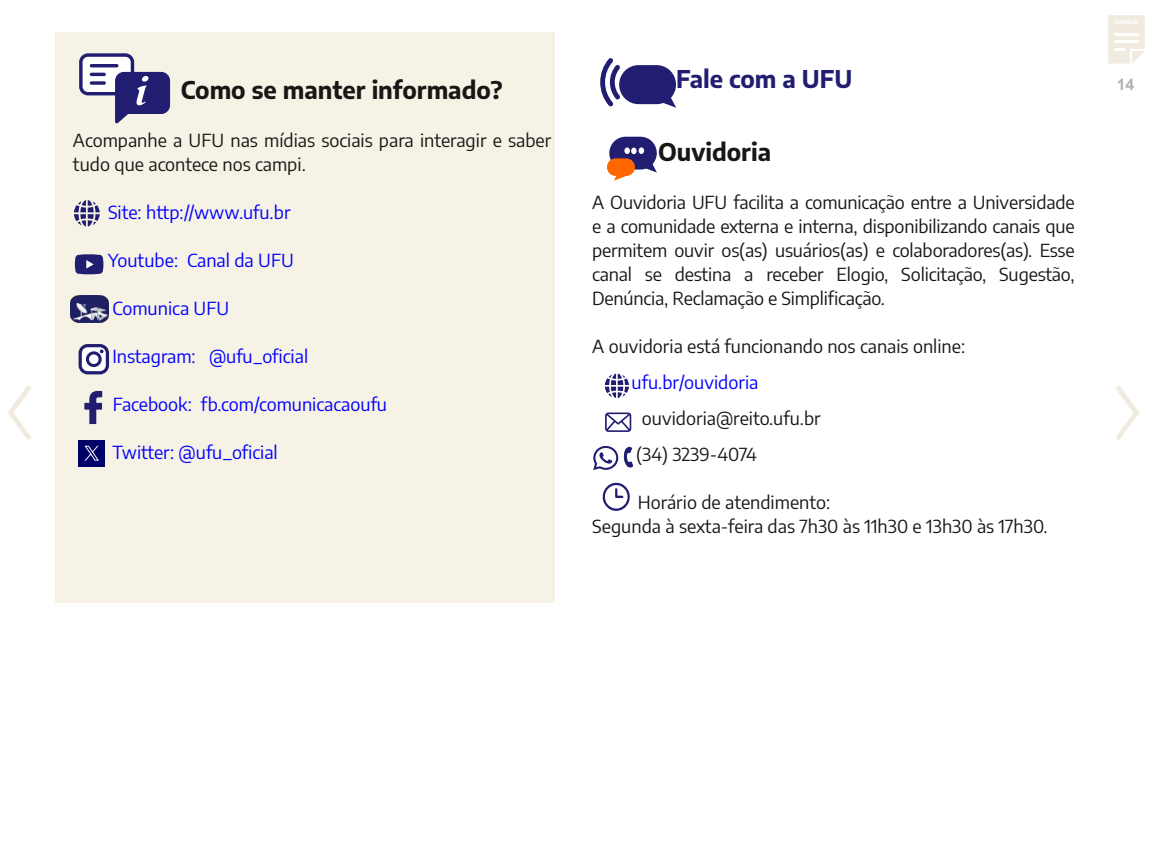
<style>
.page{position:relative;width:1152px;height:865px;background:#fff}
.page>*{position:absolute;margin:0;border:0;box-sizing:border-box;transform-origin:0 0}
.t1{font:700 24px "Encode Sans";letter-spacing:-.005em;color:#171715}
.t2{font:700 24px "Encode Sans";letter-spacing:-.005em;color:#211d70}
.t3{font:18px/24px "Encode Sans";color:#171715}
.t4{font:18px "Encode Sans";color:#00f}
.t5{font:700 16px "Arial";color:#b2b2b1}
.t6{font:700 7px "Encode Sans Condensed";letter-spacing:.01em;color:#fff}
</style>
<div class="page">
<svg style="left:1108px;top:15px;width:37px;height:49px"></svg>
<svg style="left:1115px;top:385px;width:24px;height:55px"></svg>
<svg style="left:7px;top:385px;width:25px;height:55px"></svg>
<div style="left:55px;top:32px;width:499px;height:570px;background:#f6f2e5"></div>
<svg style="left:79px;top:53px;width:91px;height:70px"></svg>
<img style="left:71px;top:295px;width:37px;height:27px">
<svg style="left:84px;top:391px;width:18px;height:33px"></svg>
<svg style="left:79px;top:344px;width:30px;height:30px"></svg>
<div style="left:82px;top:347px;width:24px;height:24px;background:#fff;border-radius:6px"></div>
<svg style="left:86px;top:349px;width:18px;height:18px"></svg>
<svg style="left:74px;top:200px;width:26px;height:26px"></svg>
<svg style="left:75px;top:254px;width:28px;height:20px"></svg>
<div style="left:609px;top:137px;width:48px;height:32px;background:#211d70;border-radius:16px"></div>
<div style="left:607px;top:158px;width:28px;height:18px;background:#f60;border-radius:9px"></div>
<svg style="left:614px;top:175px;width:14px;height:6px"></svg>
<svg style="left:642px;top:163px;width:15px;height:9px"></svg>
<div style="left:624px;top:147px;width:6px;height:7px;background:#fff;border-radius:50%"></div>
<div style="left:631px;top:147px;width:6px;height:7px;background:#fff;border-radius:50%"></div>
<svg style="left:639px;top:147px;width:5px;height:7px"></svg>
<svg style="left:600px;top:58px;width:20px;height:48px"></svg>
<div style="left:619px;top:65px;width:57px;height:39px;background:#211d70;border-radius:19px"></div>
<svg style="left:641px;top:88px;width:35px;height:20px"></svg>
<svg style="left:605px;top:412px;width:26px;height:20px"></svg>
<svg style="left:593px;top:446px;width:40px;height:24px"></svg>
<svg style="left:605px;top:373px;width:24px;height:25px"></svg>
<svg style="left:603px;top:482px;width:27px;height:29px"></svg>
<div style="left:79px;top:440px;width:26px;height:26px;background:#006"></div>
<svg style="left:85px;top:445px;width:14px;height:15px"></svg>
<h1 class="t1" style="left:181px;top:74px;width:323px">Como se manter informado?</h1>
<p class="t3" style="left:73px;top:128px;width:480px">Acompanhe a UFU nas mídias sociais para interagir e saber tudo que acontece nos campi.</p>
<p class="t4" style="left:108px;top:200px;width:184px">Site: http://www.ufu.br</p>
<p class="t4" style="left:108px;top:248px;width:187px">Youtube: Canal da UFU</p>
<p class="t4" style="left:112px;top:296px;width:118px">Comunica UFU</p>
<p class="t4" style="left:112px;top:344px;width:197px">Instagram: @ufu_oficial</p>
<p class="t4" style="left:113px;top:392px;width:276px">Facebook: fb.com/comunicacaoufu</p>
<p class="t4" style="left:112px;top:440px;width:167px">Twitter: @ufu_oficial</p>
<h1 class="t2" style="left:676px;top:64px;width:178px">Fale com a UFU</h1>
<h1 class="t1" style="left:658px;top:136px;width:115px">Ouvidoria</h1>
<p class="t3" style="left:592px;top:189px;width:484px;text-align:justify">A Ouvidoria UFU facilita a comunicação entre a Universidade e a comunidade externa e interna, disponibilizando canais que permitem ouvir os(as) usuários(as) e colaboradores(as). Esse canal se destina a receber Elogio, Solicitação, Sugestão, Denúncia, Reclamação e Simplificação.</p>
<p class="t3" style="left:592px;top:333px;width:375px">A ouvidoria está funcionando nos canais online:</p>
<p class="t4" style="left:632px;top:370px;width:128px">ufu.br/ouvidoria</p>
<p class="t3" style="left:636px;top:399px;width:186px;line-height:36px;text-indent:6px">ouvidoria@reito.ufu.br (34) 3239-4074</p>
<p class="t3" style="left:592px;top:489px;width:457px;text-indent:46px">Horário de atendimento:<br>Segunda à sexta-feira das 7h30 às 11h30 e 13h30 às 17h30.</p>
<p class="t6" style="left:1115px;top:17px;width:25px">sumário</p>
<p class="t5" style="left:1117px;top:75px;width:19px">14</p>
</div>
